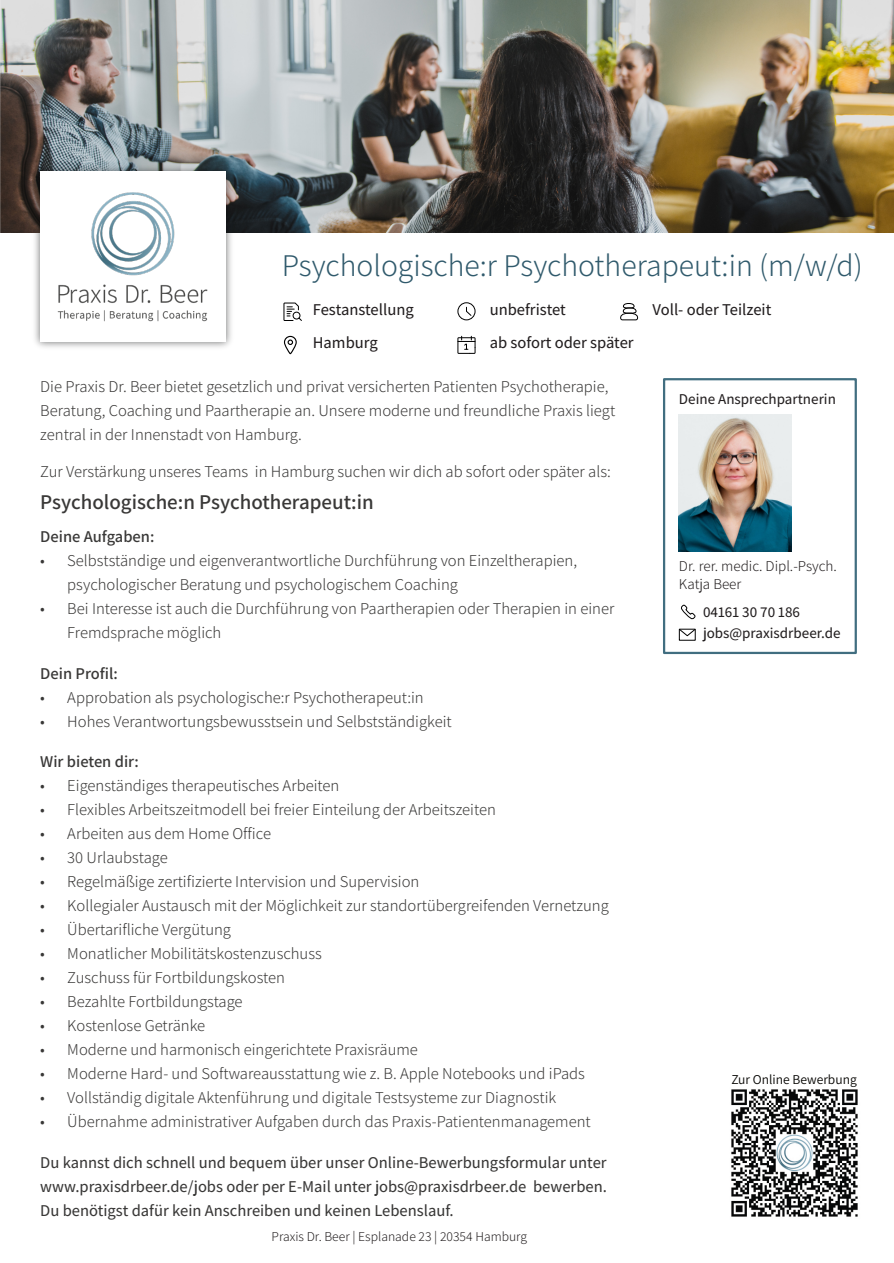
<style>
.page{position:relative;width:894px;height:1263px;background:#fff}
.page>*{position:absolute;margin:0;border:0;box-sizing:border-box;transform-origin:0 0}
.t1{font:300 31.5px "Assistant";color:#305a6c}
.t2{font:600 21px "Assistant";color:#393837}
.t3{font:300 16.5px/24px "Assistant";color:#393837}
.t4{font:500 16.5px/24px "Assistant";color:#393837;text-align:justify}
.t5{font:500 16.5px "Assistant";color:#231f20}
.t6{font:600 16.5px "Assistant";color:#393837}
.t7{font:500 15px/21px "Assistant";color:#231f20}
.t8{font:300 15px/18px "Assistant";color:#231f20}
.t9{font:300 13.5px "Assistant";color:#231f20}
.t10{font:13.5px "Assistant";color:#080704}
</style>
<div class="page">
<img style="left:0;top:0;width:893px;height:232px">
<img style="left:32px;top:163px;width:202px;height:185px">
<div style="left:41px;top:172px;width:184px;height:170px;background:#fff"></div>
<div style="left:457px;top:302px;width:18px;height:18px;border:1px solid #000;border-radius:50%"></div>
<svg style="left:466px;top:306px;width:6px;height:10px"></svg>
<svg style="left:457px;top:336px;width:18px;height:18px"></svg>
<svg style="left:620px;top:303px;width:17px;height:18px"></svg>
<svg style="left:283px;top:303px;width:19px;height:18px"></svg>
<div style="left:662px;top:378px;width:194px;height:276px;background:#fff;border:2px solid #416e80"></div>
<img style="left:678px;top:415px;width:112px;height:136px">
<svg style="left:283px;top:336px;width:14px;height:19px"></svg>
<svg style="left:678px;top:629px;width:17px;height:8px"></svg>
<svg style="left:681px;top:605px;width:14px;height:14px"></svg>
<img style="left:731px;top:1089px;width:127px;height:128px">
<img style="left:58px;top:192px;width:150px;height:130px">
<h1 class="t1" style="left:282px;top:244px;width:582px">Psychologische:r Psychotherapeut:in (m/w/d)</h1>
<p class="t5" style="left:313px;top:298px;width:102px">Festanstellung</p>
<p class="t5" style="left:489px;top:298px;width:77px">unbefristet</p>
<p class="t5" style="left:313px;top:331px;width:66px">Hamburg</p>
<p class="t5" style="left:489px;top:331px;width:145px">ab sofort oder später</p>
<p class="t3" style="left:40px;top:374px;width:576px">Die Praxis Dr. Beer bietet gesetzlich und privat versicherten Patienten Psychotherapie,<br>Beratung, Coaching und Paartherapie an. Unsere moderne und freundliche Praxis liegt zentral in der Innenstadt von Hamburg.</p>
<p class="t3" style="left:40px;top:459px;width:571px">Zur Verstärkung unseres Teams in Hamburg suchen wir dich ab sofort oder später als:</p>
<p class="t2" style="left:40px;top:488px;width:335px">Psychologische:n Psychotherapeut:in</p>
<p class="t6" style="left:40px;top:525px;width:116px">Deine Aufgaben:</p>
<p class="t3" style="left:67px;top:548px;width:511px;text-indent:-27px">• Selbstständige und eigenverantwortliche Durchführung von Einzeltherapien, psychologischer Beratung und psychologischem Coaching</p>
<p class="t3" style="left:67px;top:596px;width:548px;text-indent:-27px">• Bei Interesse ist auch die Durchführung von Paartherapien oder Therapien in einer<br>Fremdsprache möglich</p>
<p class="t6" style="left:40px;top:662px;width:79px">Dein Profil:</p>
<p class="t3" style="left:40px;top:684px;width:385px">• Approbation als psychologische:r Psychotherapeut:in</p>
<p class="t3" style="left:40px;top:708px;width:413px">• Hohes Verantwortungsbewusstsein und Selbstständigkeit</p>
<p class="t6" style="left:40px;top:750px;width:100px">Wir bieten dir:</p>
<p class="t3" style="left:40px;top:773px;width:300px">• Eigenständiges therapeutisches Arbeiten</p>
<p class="t3" style="left:40px;top:797px;width:457px">• Flexibles Arbeitszeitmodell bei freier Einteilung der Arbeitszeiten</p>
<p class="t3" style="left:40px;top:821px;width:232px">• Arbeiten aus dem Home Office</p>
<p class="t3" style="left:40px;top:845px;width:129px">• 30 Urlaubstage</p>
<p class="t3" style="left:40px;top:869px;width:380px">• Regelmäßige zertifizierte Intervision und Supervision</p>
<p class="t3" style="left:40px;top:893px;width:569px">• Kollegialer Austausch mit der Möglichkeit zur standortübergreifenden Vernetzung</p>
<p class="t3" style="left:40px;top:917px;width:192px">• Übertarifliche Vergütung</p>
<p class="t3" style="left:40px;top:941px;width:283px">• Monatlicher Mobilitätskostenzuschuss</p>
<p class="t3" style="left:40px;top:965px;width:246px">• Zuschuss für Fortbildungskosten</p>
<p class="t3" style="left:40px;top:989px;width:204px">• Bezahlte Fortbildungstage</p>
<p class="t3" style="left:40px;top:1013px;width:166px">• Kostenlose Getränke</p>
<p class="t3" style="left:40px;top:1037px;width:379px">• Moderne und harmonisch eingerichtete Praxisräume</p>
<p class="t3" style="left:40px;top:1061px;width:546px">• Moderne Hard- und Softwareausstattung wie z. B. Apple Notebooks und iPads</p>
<p class="t3" style="left:40px;top:1085px;width:517px">• Vollständig digitale Aktenführung und digitale Testsysteme zur Diagnostik</p>
<p class="t3" style="left:40px;top:1109px;width:551px">• Übernahme administrativer Aufgaben durch das Praxis-Patientenmanagement</p>
<p class="t4" style="left:40px;top:1149px;width:568px">Du kannst dich schnell und bequem über unser Online-Bewerbungsformular unter www.praxisdrbeer.de/jobs oder per E-Mail unter jobs@praxisdrbeer.de bewerben.<br>Du benötigst dafür kein Anschreiben und keinen Lebenslauf.</p>
<p class="t9" style="left:271px;top:1227px;width:257px">Praxis Dr. Beer | Esplanade 23 | 20354 Hamburg</p>
<p class="t5" style="left:652px;top:298px;width:120px">Voll- oder Teilzeit</p>
<p class="t7" style="left:678px;top:388px;width:158px">Deine Ansprechpartnerin</p>
<p class="t8" style="left:678px;top:556px;width:159px">Dr. rer. medic. Dipl.-Psych.<br>Katja Beer</p>
<p class="t7" style="left:702px;top:601px;width:139px">04161 30 70 186 jobs@praxisdrbeer.de</p>
<p class="t10" style="left:731px;top:1070px;width:127px">Zur Online Bewerbung</p>
</div>
